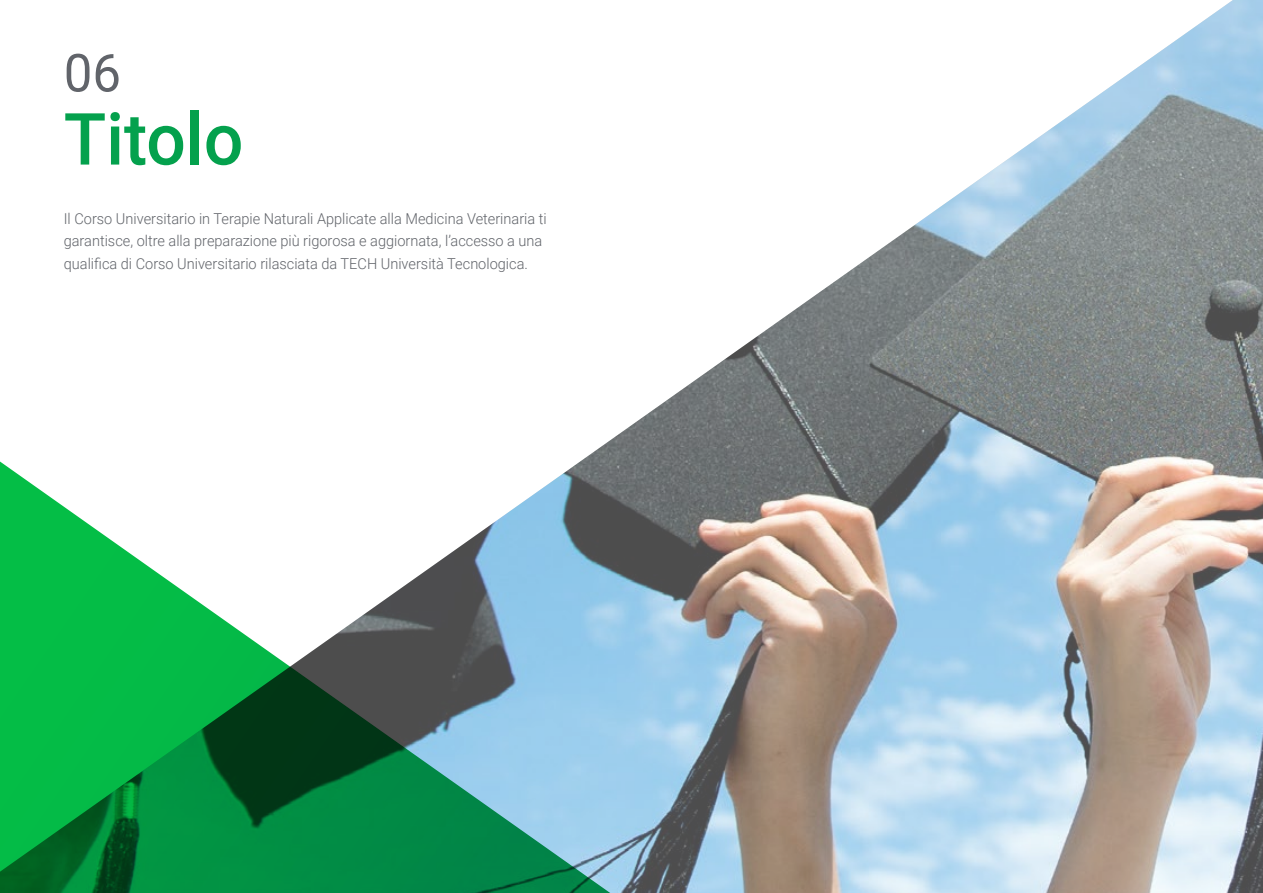
<style>
.page{position:relative;width:1263px;height:893px;background:#fff}
.page>*{position:absolute;margin:0;border:0;box-sizing:border-box;transform-origin:0 0}
.t1{font:500 72px "Roboto";color:#04a14d}
.t2{font:52.5px "Roboto";color:#61646a}
.t3{font:300 15px/22.5px "Roboto";color:#61646a}
</style>
<div class="page">
<img style="left:602px;top:0;width:661px;height:893px">
<svg style="left:0;top:446px;width:640px;height:447px"></svg>
<h2 class="t2" style="left:64px;top:36px;width:59px">06</h2>
<h1 class="t1" style="left:64px;top:89px;width:181px">Titolo</h1>
<p class="t3" style="left:64px;top:207px;width:484px">Il Corso Universitario in Terapie Naturali Applicate alla Medicina Veterinaria ti garantisce, oltre alla preparazione più rigorosa e aggiornata, l’accesso a una qualifica di Corso Universitario rilasciata da TECH Università Tecnologica.</p>
</div>
